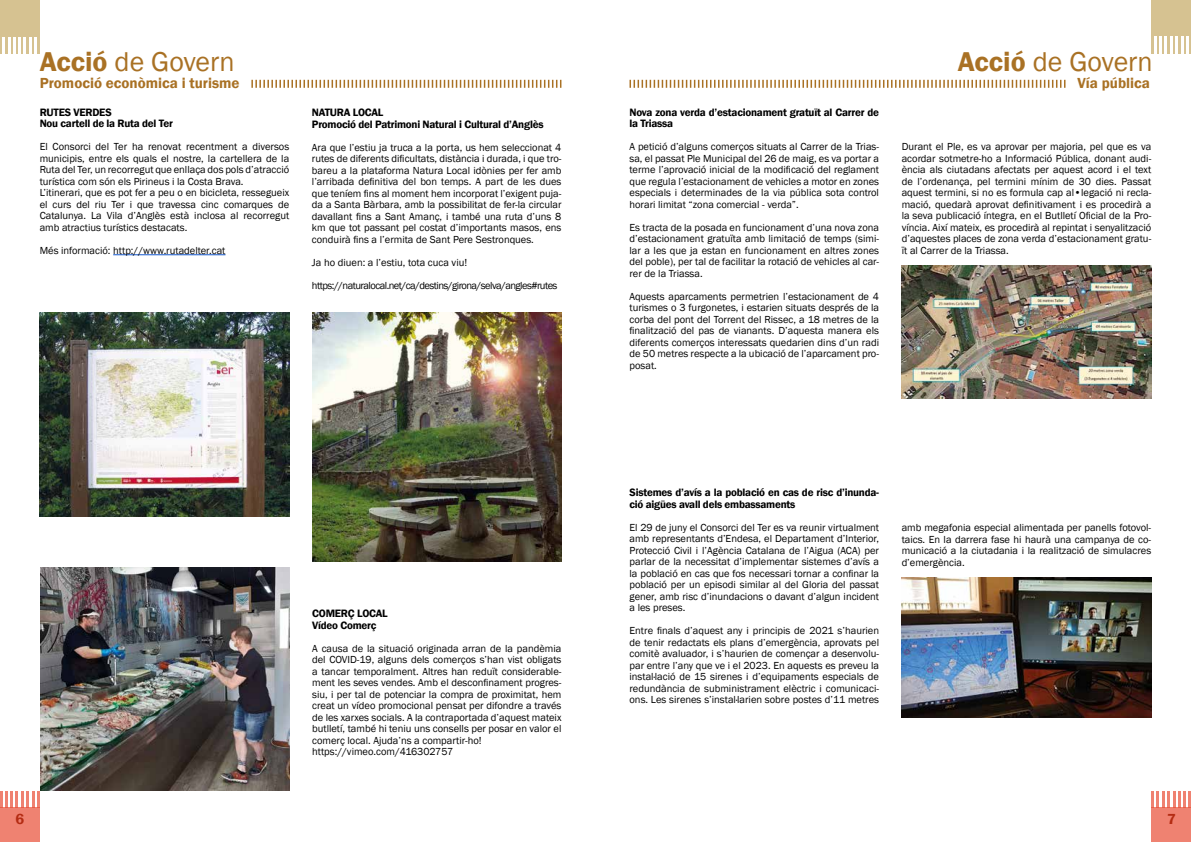
<style>
.page{position:relative;width:1191px;height:842px;background:#fff}
.page>*{position:absolute;margin:0;border:0;box-sizing:border-box;transform-origin:0 0}
.t1{font:28px "Franklin Gothic";color:#a97124}
.t2{font:600 15px "Franklin Gothic";color:#a97124}
.t3{font:600 15px "Franklin Gothic";color:#b42c13}
.t4{font:600 11px/11.5px "Franklin Gothic";letter-spacing:-.02em;color:#000}
.t5{font:10.5px/11.5px "Franklin Gothic";color:#000;text-align:justify}
.t6{font:10.5px/23px "Franklin Gothic";letter-spacing:-.05em;color:#000}
.s1{font-weight:600}
</style>
<div class="page">
<div style="left:1151px;top:808px;width:40px;height:34px;background:#ef8271"></div>
<div style="left:0;top:808px;width:40px;height:34px;background:#ef8271"></div>
<svg style="left:0;top:791px;width:2px;height:17px"></svg>
<hr style="left:5px;top:791px;width:3px;height:17px;background:#e94d35">
<hr style="left:10px;top:791px;width:3px;height:17px;background:#e94d35">
<svg style="left:16px;top:791px;width:7px;height:17px"></svg>
<hr style="left:26px;top:791px;width:3px;height:17px;background:#e94d35">
<svg style="left:32px;top:791px;width:2px;height:17px"></svg>
<hr style="left:37px;top:791px;width:3px;height:17px;background:#e94d35">
<hr style="left:1188px;top:791px;width:3px;height:17px;background:#e94d35">
<svg style="left:1173px;top:791px;width:12px;height:17px"></svg>
<hr style="left:1167px;top:791px;width:3px;height:17px;background:#e94d35">
<svg style="left:1162px;top:791px;width:2px;height:17px"></svg>
<hr style="left:1156px;top:791px;width:3px;height:17px;background:#e94d35">
<svg style="left:1151px;top:791px;width:2px;height:17px"></svg>
<svg style="left:629px;top:80px;width:436px;height:8px"></svg>
<svg style="left:251px;top:80px;width:310px;height:8px"></svg>
<div style="left:0;top:0;width:40px;height:54px;background:#d6c291"></div>
<svg style="left:3px;top:37px;width:12px;height:17px"></svg>
<hr style="left:18px;top:37px;width:3px;height:17px;background:#fff">
<svg style="left:24px;top:37px;width:2px;height:17px"></svg>
<hr style="left:29px;top:37px;width:3px;height:17px;background:#fff">
<svg style="left:35px;top:37px;width:2px;height:17px"></svg>
<div style="left:1151px;top:0;width:40px;height:54px;background:#d6c291"></div>
<svg style="left:1154px;top:37px;width:2px;height:17px"></svg>
<hr style="left:1159px;top:37px;width:3px;height:17px;background:#fff">
<hr style="left:1164px;top:37px;width:3px;height:17px;background:#fff">
<svg style="left:1170px;top:37px;width:2px;height:17px"></svg>
<hr style="left:1175px;top:37px;width:3px;height:17px;background:#fff">
<svg style="left:1181px;top:37px;width:7px;height:17px"></svg>
<hr style="left:113px;top:254px;width:112px;height:1px;background:#15c">
<img style="left:40px;top:313px;width:249px;height:204px">
<img style="left:312px;top:313px;width:249px;height:249px">
<img style="left:41px;top:568px;width:248px;height:223px">
<img style="left:901px;top:265px;width:250px;height:133px">
<img style="left:901px;top:577px;width:250px;height:141px">
<h1 class="t1" style="left:40px;top:45px;width:196px"><span class="s1">Acció</span> de Govern</h1>
<h1 class="t1" style="left:957px;top:45px;width:196px"><span class="s1">Acció</span> de Govern</h1>
<p class="t4" style="left:40px;top:107px;width:135px">RUTES VERDES<br>Nou cartell de la Ruta del Ter</p>
<p class="t5" style="left:40px;top:141px;width:251px;text-align:left">El Consorci del Ter ha renovat recentment a diversos municipis, entre els quals el nostre, la cartellera de la Ruta del Ter, un recorregut que enllaça dos pols d’atracció turística com són els Pirineus i la Costa Brava.<br>L’itinerari, que es pot fer a peu o en bicicleta, ressegueix el curs del riu Ter i que travessa cinc comarques de Catalunya. La Vila d’Anglès està inclosa al recorregut amb atractius turístics destacats.</p>
<p class="t5" style="left:40px;top:245px;width:187px">Més informació: http://www.rutadelter.cat</p>
<h2 class="t2" style="left:40px;top:74px;width:201px">Promoció econòmica i turisme</h2>
<h2 class="t2" style="left:1077px;top:74px;width:74px">Vía pública</h2>
<p class="t4" style="left:629px;top:107px;width:251px">Nova zona verda d’estacionament gratuït al Carrer de la Triassa</p>
<p class="t5" style="left:629px;top:141px;width:251px">A petició d’alguns comerços situats al Carrer de la Trias&shy;sa, el passat Ple Municipal del 26 de maig, es va portar a terme l’aprovació inicial de la modificació del reglament que regula l’estacionament de vehicles a motor en zones especials i determinades de la via pública sota control horari limitat “zona comercial - verda”.</p>
<p class="t5" style="left:629px;top:222px;width:251px">Es tracta de la posada en funcionament d’una nova zona d’estacionament gratuïta amb limitació de temps (simi&shy;lar a les que ja estan en funcionament en altres zones del poble), per tal de facilitar la rotació de vehicles al car&shy;rer de la Triassa.</p>
<p class="t5" style="left:629px;top:291px;width:251px">Aquests aparcaments permetrien l’estacionament de 4 turismes o 3 furgonetes, i estarien situats després de la corba del pont del Torrent del Rissec, a 18 metres de la finalització del pas de vianants. D’aquesta manera els diferents comerços interessats quedarien dins d’un radi de 50 metres respecte a la ubicació de l’aparcament pro&shy;posat.</p>
<p class="t4" style="left:312px;top:107px;width:233px">NATURA LOCAL<br>Promoció del Patrimoni Natural i Cultural d’Anglès</p>
<p class="t5" style="left:312px;top:142px;width:251px">Ara que l’estiu ja truca a la porta, us hem seleccionat 4 rutes de diferents dificultats, distància i durada, i que tro&shy;bareu a la plataforma Natura Local idònies per fer amb l’arribada definitiva del bon temps. A part de les dues que teníem fins al moment hem incorporat l’exigent puja&shy;da a Santa Bàrbara, amb la possibilitat de fer-la circular davallant fins a Sant Amanç, i també una ruta d’uns 8 km que tot passant pel costat d’importants masos, ens conduirà fins a l’ermita de Sant Pere Sestronques.</p>
<p class="t6" style="left:312px;top:251px;width:247px">Ja ho diuen: a l’estiu, tota cuca viu! https://naturalocal.net/ca/destins/girona/selva/angles#rutes</p>
<p class="t5" style="left:901px;top:141px;width:251px">Durant el Ple, es va aprovar per majoria, pel que es va acordar sotmetre-ho a Informació Pública, donant audi&shy;ència als ciutadans afectats per aquest acord i el text de l’ordenança, pel termini mínim de 30 dies. Passat aquest termini, si no es formula cap al•legació ni recla&shy;mació, quedarà aprovat definitivament i es procedirà a la seva publicació íntegra, en el Butlletí Oficial de la Pro&shy;víncia. Així mateix, es procedirà al repintat i senyalització d’aquestes places de zona verda d’estacionament gratu&shy;ït al Carrer de la Triassa.</p>
<p class="t4" style="left:312px;top:608px;width:77px">COMERÇ LOCAL<br>Vídeo Comerç</p>
<p class="t5" style="left:312px;top:643px;width:251px;text-align:left">A causa de la situació originada arran de la pandèmia del COVID-19, alguns dels comerços s’han vist obligats a tancar temporalment. Altres han reduït considerable&shy;ment les seves vendes. Amb el desconfinament progres&shy;siu, i per tal de potenciar la compra de proximitat, hem creat un vídeo promocional pensat per difondre a través de les xarxes socials. A la contraportada d’aquest mateix butlletí, també hi teniu uns consells per posar en valor el comerç local. Ajuda’ns a compartir-ho! https://vimeo.com/416302757</p>
<p class="t4" style="left:629px;top:487px;width:251px">Sistemes d’avís a la població en cas de risc d’inunda&shy;ció aigües avall dels embassaments</p>
<p class="t5" style="left:629px;top:522px;width:251px">El 29 de juny el Consorci del Ter es va reunir virtualment amb representants d’Endesa, el Departament d’Interior, Protecció Civil i l’Agència Catalana de l’Aigua (ACA) per parlar de la necessitat d’implementar sistemes d’avís a la població en cas que fos necessari tornar a confinar la població per un episodi similar al del Gloria del passat gener, amb risc d’inundacions o davant d’algun incident a les preses.</p>
<p class="t5" style="left:629px;top:625px;width:251px">Entre finals d’aquest any i principis de 2021 s’haurien de tenir redactats els plans d’emergència, aprovats pel comitè avaluador, i s’haurien de començar a desenvolu&shy;par entre l’any que ve i el 2023. En aquests es preveu la instal·lació de 15 sirenes i d’equipaments especials de redundància de subministrament elèctric i comunicaci&shy;ons. Les sirenes s’instal·larien sobre postes d’11 metres</p>
<p class="t5" style="left:901px;top:522px;width:251px">amb megafonia especial alimentada per panells fotovol&shy;taics. En la darrera fase hi haurà una campanya de co&shy;municació a la ciutadania i la realització de simulacres d’emergència.</p>
<h2 class="t3" style="left:15px;top:810px;width:10px">6</h2>
<h2 class="t3" style="left:1167px;top:810px;width:10px">7</h2>
</div>
